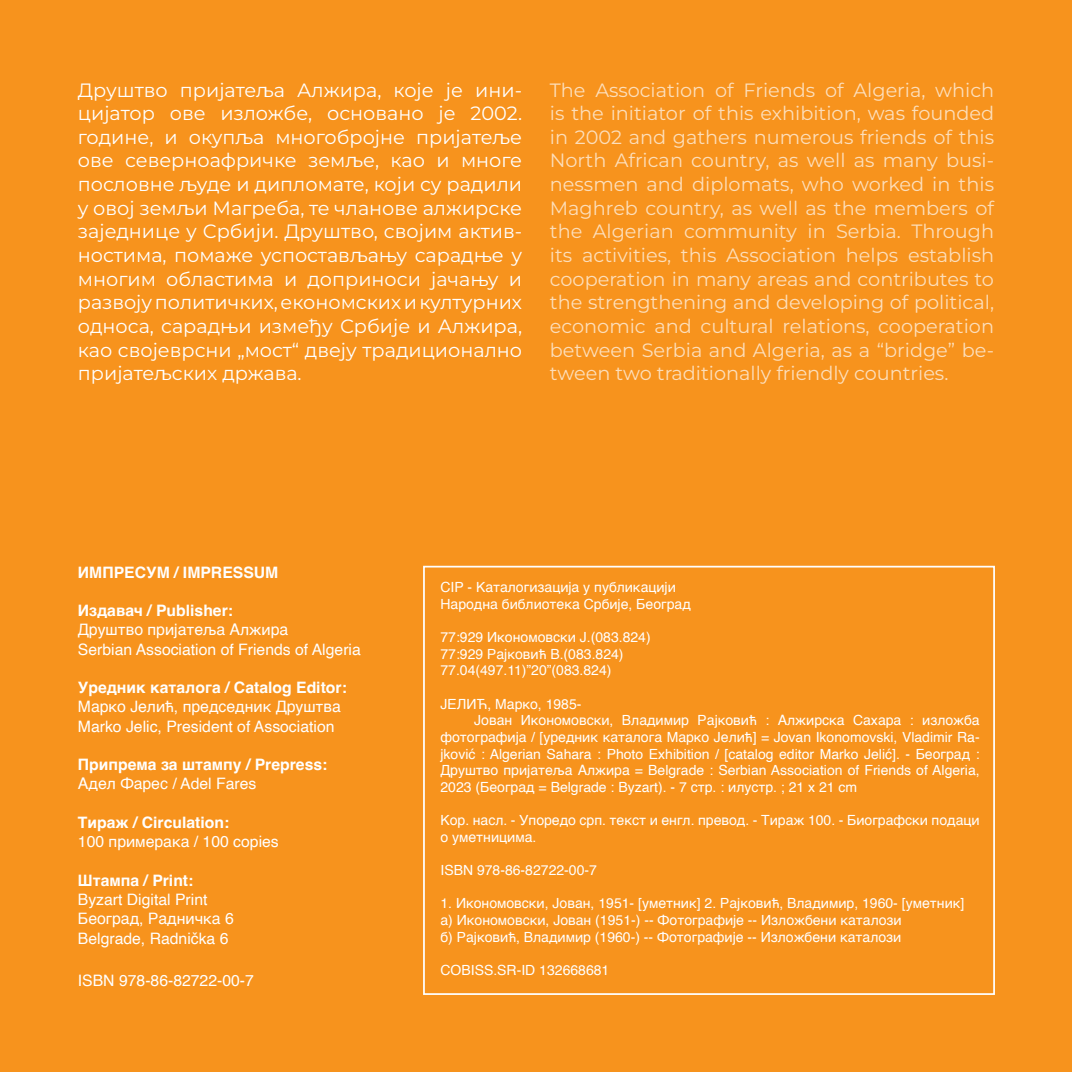
<style>
.page{position:relative;width:1072px;height:1072px;background:#fff}
.page>*{position:absolute;margin:0;border:0;box-sizing:border-box;transform-origin:0 0}
.t1{font:100 19.25px/23.6px "Montserrat";color:#fff;text-align:justify}
.t2{font:15.75px "Helvetica";color:#fff}
.t3{font:700 15.75px "Helvetica";color:#fff}
.t4{font:14px/16.6px "Helvetica";color:#fff;text-align:justify}
</style>
<div class="page">
<div style="left:0;top:0;width:1071px;height:1071px;background:#f7931d"></div>
<div style="left:423px;top:566px;width:571px;height:428px;border:2px solid #fff"></div>
<p class="t1" style="left:78px;top:77px;width:445px">Друштво пријатеља Алжира, које је ини&shy;цијатор ове изложбе, основано је 2002. године, и окупља многобројне пријатеље ове северноафричке земље, као и многе пословне људе и дипломате, који су радили у овој земљи Магреба, те чланове алжирске заједнице у Србији. Друштво, својим актив&shy;ностима, помаже успостављању сарадње у многим областима и доприноси јачању и развоју политичких, економских и културних односа, сарадњи између Србије и Алжира, као својеврсни „мост“ двеју традиционално пријатељских држава.</p>
<p class="t1" style="left:550px;top:77px;width:446px">The Association of Friends of Algeria, which is the initiator of this exhibition, was founded in 2002 and gathers numerous friends of this North African country, as well as many busi&shy;nessmen and diplomats, who worked in this Maghreb country, as well as the members of the Algerian community in Serbia. Through its activities, this Association helps establish cooperation in many areas and contributes to the strengthening and developing of political, economic and cultural relations, cooperation between Serbia and Algeria, as a “bridge” be&shy;tween two traditionally friendly countries.</p>
<p class="t3" style="left:78px;top:562px;width:202px">ИМПРЕСУM / IMPRESSUM</p>
<p class="t3" style="left:78px;top:601px;width:157px">Издавач / Publisher:</p>
<p class="t2" style="left:78px;top:617px;width:212px">Друштво пријатеља Алжира</p>
<p class="t2" style="left:78px;top:637px;width:284px">Serbian Association of Friends of Algeria</p>
<p class="t3" style="left:78px;top:678px;width:270px">Уредник каталога / Catalog Editor:</p>
<p class="t2" style="left:78px;top:694px;width:264px">Марко Јелић, председник Друштва</p>
<p class="t2" style="left:78px;top:714px;width:258px">Marko Jelic, President of Association</p>
<p class="t3" style="left:78px;top:755px;width:251px">Припрема за штампу / Prepress:</p>
<p class="t2" style="left:78px;top:771px;width:180px">Адел Фарес / Adel Fares</p>
<p class="t3" style="left:78px;top:812px;width:153px">Тираж / Circulation:</p>
<p class="t2" style="left:78px;top:829px;width:202px">100 примерака / 100 copies</p>
<p class="t3" style="left:78px;top:870px;width:117px">Штампа / Print:</p>
<p class="t2" style="left:78px;top:887px;width:131px">Byzart Digital Print</p>
<p class="t2" style="left:78px;top:906px;width:157px">Београд, Радничка 6</p>
<p class="t2" style="left:78px;top:925px;width:152px">Belgrade, Radnička 6</p>
<p class="t2" style="left:78px;top:968px;width:177px">ISBN 978-86-82722-00-7</p>
<p class="t4" style="left:440px;top:579px;width:237px">CIP - Каталогизација у публикацији</p>
<p class="t4" style="left:440px;top:596px;width:252px">Народна библиотека Србије, Београд</p>
<p class="t4" style="left:440px;top:629px;width:212px">77:929 Икономовски Ј.(083.824)</p>
<p class="t4" style="left:440px;top:646px;width:185px">77:929 Рајковић В.(083.824)</p>
<p class="t4" style="left:440px;top:662px;width:172px">77.04(497.11)”20”(083.824)</p>
<p class="t4" style="left:440px;top:696px;width:143px">ЈЕЛИЋ, Марко, 1985-</p>
<p class="t4" style="left:440px;top:712px;width:540px;text-indent:34px">Јован Икономовски, Владимир Рајковић : Алжирска Сахара : изложба фотографија / [уредник каталога Марко Јелић] = Jovan Ikonomovski, Vladimir Ra&shy;jković : Algerian Sahara : Photo Exhibition / [catalog editor Marko Jelić]. - Београд :<br>Друштво пријатеља Алжира = Belgrade : Serbian Association of Friends of Algeria, 2023 (Београд = Belgrade : Byzart). - 7 стр. : илустр. ; 21 x 21 cm</p>
<p class="t4" style="left:440px;top:812px;width:540px">Кор. насл. - Упоредо срп. текст и енгл. превод. - Тираж 100. - Биографски подаци о уметницима.</p>
<p class="t4" style="left:440px;top:862px;width:158px">ISBN 978-86-82722-00-7</p>
<p class="t4" style="left:440px;top:895px;width:525px">1. Икономовски, Јован, 1951- [уметник] 2. Рајковић, Владимир, 1960- [уметник]</p>
<p class="t4" style="left:440px;top:912px;width:463px">а) Икономовски, Јован (1951-) -- Фотографије -- Изложбени каталози</p>
<p class="t4" style="left:440px;top:928px;width:462px">б) Рајковић, Владимир (1960-) -- Фотографије -- Изложбени каталози</p>
<p class="t4" style="left:440px;top:962px;width:170px">COBISS.SR-ID 132668681</p>
</div>
